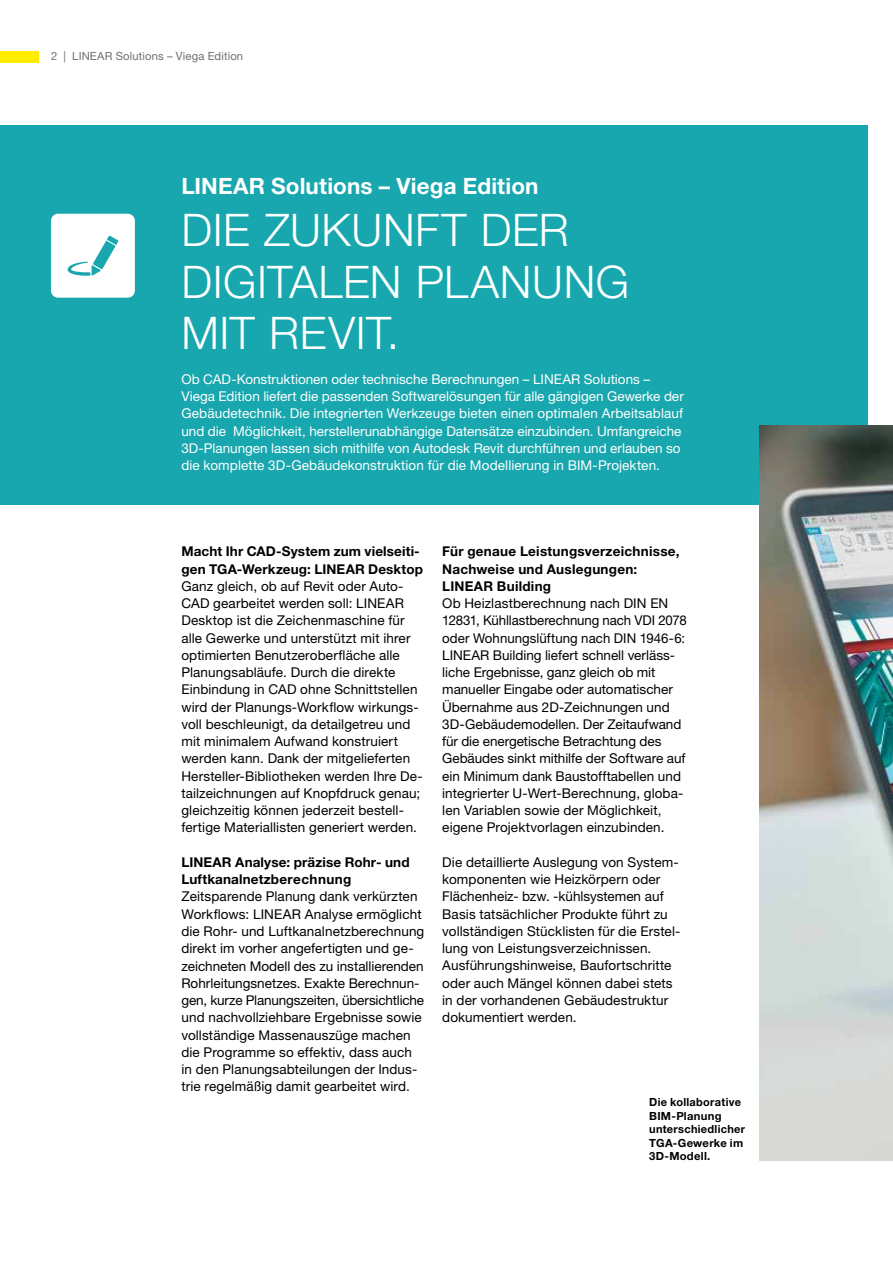
<style>
.page{position:relative;width:893px;height:1263px;background:#fff}
.page>*{position:absolute;margin:0;border:0;box-sizing:border-box;transform-origin:0 0}
.t1{font:45px/51.8px "M Ying Hei PR Cfor Viega W3";letter-spacing:.015em;color:#fff}
.t2{font:22.5px "M Ying Hei PR Cfor Viega W7";letter-spacing:.005em;color:#fff}
.t3{font:13.5px/17.2px "M Ying Hei PR Cfor Viega W4";letter-spacing:.01em;color:#000}
.t4{font:13.5px/17.2px "M Ying Hei PR Cfor Viega W4";color:#fff}
.t5{font:13.5px/17.2px "M Ying Hei PR Cfor Viega W7";letter-spacing:.01em;color:#000}
.t6{font:11.25px/13.5px "M Ying Hei PR Cfor Viega W7";letter-spacing:.025em;color:#000}
.t7{font:11.25px "M Ying Hei PR Cfor Viega W4";letter-spacing:.015em;color:#6f6f6e}
</style>
<div class="page">
<div style="left:0;top:125px;width:867px;height:380px;background:#18a7ae"></div>
<div style="left:50px;top:213px;width:86px;height:86px;background:#fff;border-radius:8px"></div>
<div style="left:49px;top:211px;width:88px;height:89px;border:2px solid #18a7ae;border-radius:8px"></div>
<svg style="left:68px;top:236px;width:50px;height:40px"></svg>
<img style="left:760px;top:426px;width:133px;height:734px">
<div style="left:0;top:51px;width:38px;height:11px;background:#ffed00"></div>
<p class="t7" style="left:51px;top:49px;width:194px">2 | LINEAR Solutions – Viega Edition</p>
<h2 class="t2" style="left:181px;top:172px;width:359px">LINEAR Solutions – Viega Edition</h2>
<h1 class="t1" style="left:181px;top:204px;width:449px">DIE ZUKUNFT DER<br>DIGITALEN PLANUNG<br>MIT REVIT.</h1>
<p class="t4" style="left:181px;top:370px;width:504px">Ob CAD-Konstruktionen oder technische Berechnungen – LINEAR Solutions – Viega Edition liefert die passenden Softwarelösungen für alle gängigen Gewerke der Gebäudetechnik. Die integrierten Werkzeuge bieten einen optimalen Arbeitsablauf und die Möglichkeit, herstellerunabhängige Datensätze einzubinden. Umfangreiche 3D-Planungen lassen sich mithilfe von Autodesk Revit durchführen und erlauben so die komplette 3D-Gebäudekonstruktion für die Modellierung in BIM-Projekten.</p>
<p class="t5" style="left:181px;top:543px;width:243px">Macht Ihr CAD-System zum vielseiti&shy;gen TGA-Werkzeug: LINEAR Desktop</p>
<p class="t3" style="left:181px;top:577px;width:243px">Ganz gleich, ob auf Revit oder Auto-CAD gearbeitet werden soll: LINEAR Desktop ist die Zeichenmaschine für alle Gewerke und unterstützt mit ihrer optimierten Benutzeroberfläche alle Planungsabläufe. Durch die direkte Einbindung in CAD ohne Schnittstellen wird der Planungs-Workflow wirkungs&shy;voll beschleunigt, da detailgetreu und mit minimalem Aufwand konstruiert werden kann. Dank der mitgelieferten Hersteller-Bibliotheken werden Ihre De&shy;tailzeichnungen auf Knopfdruck genau; gleichzeitig können jederzeit bestell&shy;fertige Materiallisten generiert werden.</p>
<p class="t5" style="left:181px;top:853px;width:230px">LINEAR Analyse: präzise Rohr- und<br>Luftkanalnetzberechnung</p>
<p class="t3" style="left:181px;top:888px;width:244px">Zeitsparende Planung dank verkürzten Workflows: LINEAR Analyse ermöglicht die Rohr- und Luftkanalnetzberechnung direkt im vorher angefertigten und ge&shy;zeichneten Modell des zu installierenden Rohrleitungsnetzes. Exakte Berechnun&shy;gen, kurze Planungszeiten, übersichtliche und nachvollziehbare Ergebnisse sowie vollständige Massenauszüge machen die Programme so effektiv, dass auch in den Planungsabteilungen der Indus&shy;trie regelmäßig damit gearbeitet wird.</p>
<p class="t5" style="left:442px;top:543px;width:239px">Für genaue Leistungsverzeichnisse,<br>Nachweise und Auslegungen:<br>LINEAR Building</p>
<p class="t3" style="left:442px;top:595px;width:246px">Ob Heizlastberechnung nach DIN EN 12831, Kühllastberechnung nach VDI 2078 oder Wohnungslüftung nach DIN 1946-6:<br>LINEAR Building liefert schnell verläss&shy;liche Ergebnisse, ganz gleich ob mit manueller Eingabe oder automatischer Übernahme aus 2D-Zeichnungen und 3D-Gebäudemodellen. Der Zeitaufwand für die energetische Betrachtung des Gebäudes sinkt mithilfe der Software auf ein Minimum dank Baustofftabellen und integrierter U-Wert-Berechnung, globa&shy;len Variablen sowie der Möglichkeit, eigene Projektvorlagen einzubinden.</p>
<p class="t3" style="left:442px;top:853px;width:240px">Die detaillierte Auslegung von System&shy;komponenten wie Heizkörpern oder Flächenheiz- bzw. -kühlsystemen auf Basis tatsächlicher Produkte führt zu vollständigen Stücklisten für die Erstel&shy;lung von Leistungsverzeichnissen.<br>Ausführungshinweise, Baufortschritte oder auch Mängel können dabei stets in der vorhandenen Gebäudestruktur dokumentiert werden.</p>
<p class="t6" style="left:649px;top:1095px;width:97px">Die kollaborative<br>BIM-Planung unterschiedlicher<br>TGA-Gewerke im<br>3D-Modell.</p>
</div>
